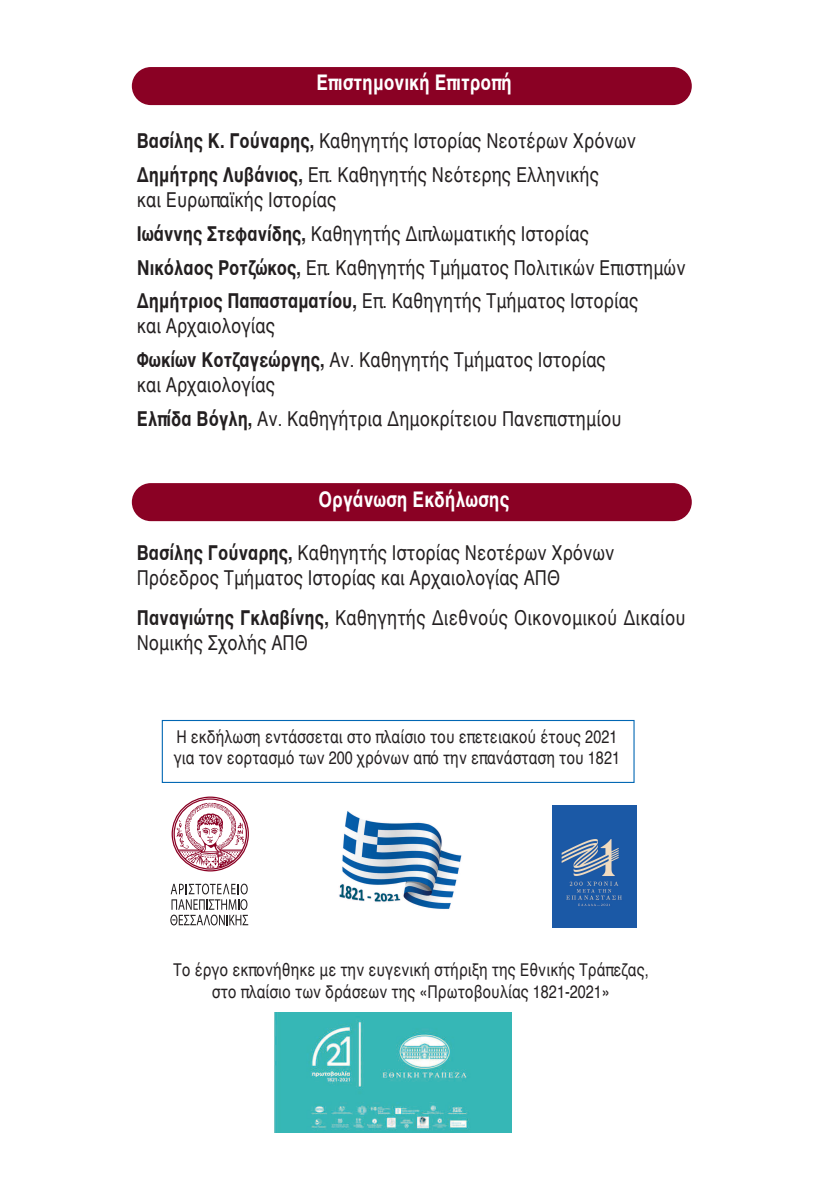
<style>
.page{position:relative;width:823px;height:1191px;background:#fff}
.page>*{position:absolute;margin:0;border:0;box-sizing:border-box;transform-origin:0 0}
.t1{font:700 22px "Helvetica";color:#fff;scale:.8 1}
.t2{font:21px/33.8px "Helvetica";color:#231f20;scale:.8 1}
.t3{font:18px/21.6px "Helvetica";color:#231f20;scale:.8 1}
.s1{font-weight:700}
</style>
<div class="page">
<div style="left:132px;top:67px;width:559px;height:38px;background:#8a0124;border-radius:19px"></div>
<div style="left:132px;top:483px;width:559px;height:38px;background:#8a0124;border-radius:19px"></div>
<div style="left:162px;top:720px;width:472px;height:63px;border:1px solid #0166b3"></div>
<img style="left:552px;top:805px;width:83px;height:122px">
<img style="left:339px;top:811px;width:123px;height:98px">
<svg style="left:176px;top:802px;width:68px;height:70px"></svg>
<svg style="left:170px;top:883px;width:78px;height:42px"></svg>
<img style="left:275px;top:1012px;width:236px;height:120px">
<p class="t1" style="left:316px;top:73px;width:245px">Επιστημονική Επιτροπή</p>
<p class="t2" style="left:137px;top:126px;width:625px"><span class="s1">Βασίλης Κ. Γούναρης,</span> Καθηγητής Ιστορίας Νεοτέρων Χρόνων<br><span class="s1">Δημήτρης Λυβάνιος,</span> Επ. Καθηγητής Νεότερης Ελληνικής</p>
<p class="t2" style="left:137px;top:184px;width:687px">και Ευρωπαϊκής Ιστορίας<br><span class="s1">Ιωάννης Στεφανίδης,</span> Καθηγητής Διπλωματικής Ιστορίας<br><span class="s1">Νικόλαος Ροτζώκος,</span> Επ. Καθηγητής Τμήματος Πολιτικών Επιστημών <span class="s1">Δημήτριος Παπασταματίου,</span> Επ. Καθηγητής Τμήματος Ιστορίας</p>
<p class="t2" style="left:137px;top:311px;width:587px">και Αρχαιολογίας<br><span class="s1">Φωκίων Κοτζαγεώργης,</span> Αν. Καθηγητής Τμήματος Ιστορίας</p>
<p class="t2" style="left:137px;top:370px;width:607px">και Αρχαιολογίας<br><span class="s1">Ελπίδα Βόγλη,</span> Αν. Καθηγήτρια Δημοκρίτειου Πανεπιστημίου</p>
<p class="t1" style="left:318px;top:490px;width:240px">Οργάνωση Εκδήλωσης</p>
<p class="t2" style="left:137px;top:542px;width:598px;line-height:25.2px"><span class="s1">Βασίλης Γούναρης,</span> Καθηγητής Ιστορίας Νεοτέρων Χρόνων<br>Πρόεδρος Τμήματος Ιστορίας και Αρχαιολογίας ΑΠΘ</p>
<p class="t2" style="left:137px;top:606px;width:687px;line-height:25.2px"><span class="s1">Παναγιώτης Γκλαβίνης,</span> Καθηγητής Διεθνούς Οικονομικού Δικαίου<br>Νομικής Σχολής ΑΠΘ</p>
<p class="t3" style="left:174px;top:727px;width:559px">Η εκδήλωση εντάσσεται στο πλαίσιο του επετειακού έτους 2021 για τον εορτασμό των 200 χρόνων από την επανάσταση του 1821</p>
<p class="t3" style="left:173px;top:960px;width:595px;text-align:center">Το έργο εκπονήθηκε με την ευγενική στήριξη της Εθνικής Τράπεζας, στο πλαίσιο των δράσεων της «Πρωτοβουλίας 1821-2021»</p>
</div>
